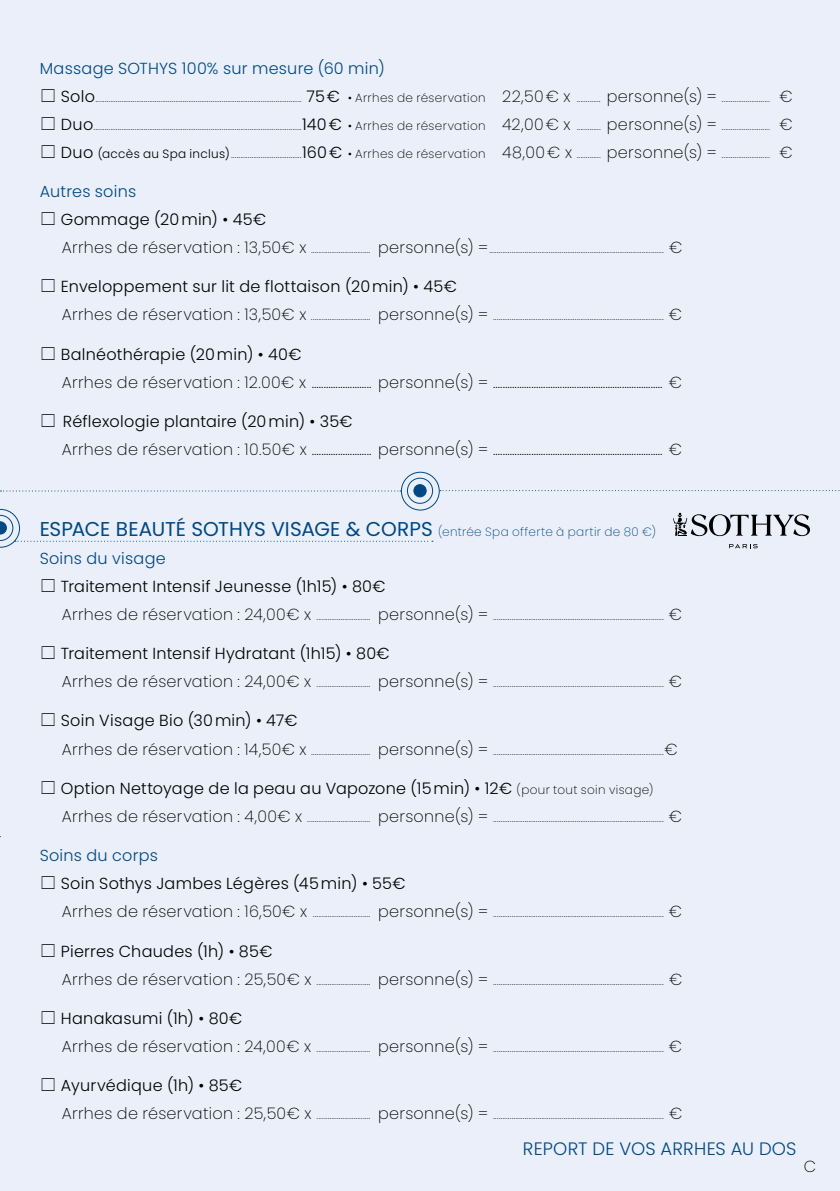
<style>
.page{position:relative;width:840px;height:1191px;background:#fff}
.page>*{position:absolute;margin:0;border:0;box-sizing:border-box;transform-origin:0 0}
.t1{font:20px "Poppins";letter-spacing:-.005em;color:#004884}
.t2{font:300 18px "Poppins";letter-spacing:.01em;color:#004884}
.t3{font:100 16px/28px "Poppins";color:#000}
.t4{font:200 16px "Poppins";letter-spacing:.02em;color:#000}
.t5{font:300 16px "Poppins";letter-spacing:.015em;color:#000}
.t6{font:300 16px "Poppins";letter-spacing:.015em;color:#004884}
.s1{font-weight:300;color:#004884}
.s2{font-weight:300}
.s3{font-weight:200;font-size:12px}
.s4{font-weight:200}
.s5{font-weight:300;font-size:12px}
</style>
<div class="page">
<div style="left:0;top:0;width:839px;height:1191px;background:#eaeffa"></div>
<svg style="left:673px;top:513px;width:136px;height:23px"></svg>
<svg style="left:729px;top:544px;width:28px;height:4px"></svg>
<svg style="left:0;top:509px;width:433px;height:38px"></svg>
<svg style="left:0;top:490px;width:401px;height:1px"></svg>
<div style="left:413px;top:484px;width:13px;height:13px;background:#004884;border-radius:50%"></div>
<div style="left:413px;top:484px;width:13px;height:13px;border:1px solid #004884;border-radius:50%"></div>
<div style="left:407px;top:478px;width:25px;height:25px;border:1px solid #004884;border-radius:50%"></div>
<div style="left:401px;top:472px;width:38px;height:38px;border:1px solid #004884;border-radius:50%"></div>
<svg style="left:439px;top:490px;width:401px;height:1px"></svg>
<p class="t3" style="left:61px;top:54px;width:733px;text-indent:-21px"><span class="s1">Massage SOTHYS 100% sur mesure (60 min)<br></span><span class="s2">Solo</span>............................................................................................................... <span class="s2">75€</span> <span class="s3">• Arrhes de réservation</span> <span class="s4">22,50€ x</span> ............. <span class="s4">personne(s) =</span> .......................... <span class="s4">€ </span><span class="s2">Duo</span>................................................................................................................<span class="s2">140€</span> <span class="s3">• Arrhes de réservation</span> <span class="s4">42,00€ x</span> ............. <span class="s4">personne(s) =</span> .......................... <span class="s4">€ </span><span class="s2">Duo</span> <span class="s5">(accès au Spa inclus)</span>......................................<span class="s2">160€</span> <span class="s3">• Arrhes de réservation</span> <span class="s4">48,00€ x</span> ............. <span class="s4">personne(s) =</span> .......................... <span class="s4">€</span></p>
<p class="t6" style="left:40px;top:182px;width:98px">Autres soins</p>
<p class="t3" style="left:61px;top:205px;width:622px"><span class="s2">Gommage (20min) • 45€<br></span><span class="s4">Arrhes de réservation : 13,50€ x</span> ................................ <span class="s4">personne(s) =</span>.............................................................................................. <span class="s4">€</span></p>
<p class="t3" style="left:61px;top:273px;width:622px"><span class="s2">Enveloppement sur lit de flottaison (20min) • 45€<br></span><span class="s4">Arrhes de réservation : 13,50€ x</span> ................................ <span class="s4">personne(s) =</span> ............................................................................................ <span class="s4">€</span></p>
<p class="t5" style="left:61px;top:345px;width:242px">Balnéothérapie (20min) • 40€</p>
<p class="t4" style="left:62px;top:373px;width:621px">Arrhes de réservation : 12.00€ x ......................... personne(s) = ....................................................................... €</p>
<p class="t5" style="left:63px;top:412px;width:291px">Réflexologie plantaire (20min) • 35€</p>
<p class="t4" style="left:62px;top:440px;width:621px">Arrhes de réservation : 10.50€ x ......................... personne(s) = ....................................................................... €</p>
<p class="t1" style="left:40px;top:517px;width:617px">ESPACE BEAUTÉ SOTHYS VISAGE &amp; CORPS <span class="s3">(entrée Spa offerte à partir de 80 €)</span></p>
<p class="t6" style="left:40px;top:549px;width:127px">Soins du visage</p>
<p class="t3" style="left:61px;top:572px;width:622px"><span class="s2">Traitement Intensif Jeunesse (1h15) • 80€<br></span><span class="s4">Arrhes de réservation : 24,00€ x</span> ............................. <span class="s4">personne(s) =</span> ............................................................................................ <span class="s4">€</span></p>
<p class="t3" style="left:61px;top:639px;width:622px"><span class="s2">Traitement Intensif Hydratant (1h15) • 80€<br></span><span class="s4">Arrhes de réservation : 24,00€ x</span> ............................. <span class="s4">personne(s) =</span> ............................................................................................ <span class="s4">€</span></p>
<p class="t3" style="left:61px;top:707px;width:618px"><span class="s2">Soin Visage Bio (30min) • 47€<br></span><span class="s4">Arrhes de réservation : 14,50€ x</span> ................................ <span class="s4">personne(s) =</span> ............................................................................................<span class="s4">€</span></p>
<p class="t3" style="left:61px;top:774px;width:622px"><span class="s2">Option Nettoyage de la peau au Vapozone (15min) • 12€</span> <span class="s3">(pour tout soin visage)<br></span><span class="s4">Arrhes de réservation : 4,00€ x</span> .................................. <span class="s4">personne(s) =</span> ............................................................................................ <span class="s4">€</span></p>
<p class="t6" style="left:40px;top:846px;width:120px">Soins du corps</p>
<p class="t3" style="left:61px;top:869px;width:622px"><span class="s2">Soin Sothys Jambes Légères (45min) • 55€<br></span><span class="s4">Arrhes de réservation : 16,50€ x</span> ............................... <span class="s4">personne(s) =</span> ............................................................................................ <span class="s4">€</span></p>
<p class="t3" style="left:61px;top:937px;width:622px"><span class="s2">Pierres Chaudes (1h) • 85€<br></span><span class="s4">Arrhes de réservation : 25,50€ x</span> ............................. <span class="s4">personne(s) =</span> ............................................................................................ <span class="s4">€</span></p>
<p class="t3" style="left:61px;top:1004px;width:622px"><span class="s2">Hanakasumi (1h) • 80€<br></span><span class="s4">Arrhes de réservation : 24,00€ x</span> ............................. <span class="s4">personne(s) =</span> ............................................................................................ <span class="s4">€</span></p>
<p class="t3" style="left:61px;top:1071px;width:622px"><span class="s2">Ayurvédique (1h) • 85€<br></span><span class="s4">Arrhes de réservation : 25,50€ x</span> ............................. <span class="s4">personne(s) =</span> ............................................................................................ <span class="s4">€</span></p>
<p class="t2" style="left:522px;top:1138px;width:275px">REPORT DE VOS ARRHES AU DOS</p>
<p class="t4" style="left:803px;top:1156px;width:14px">C</p>
</div>
